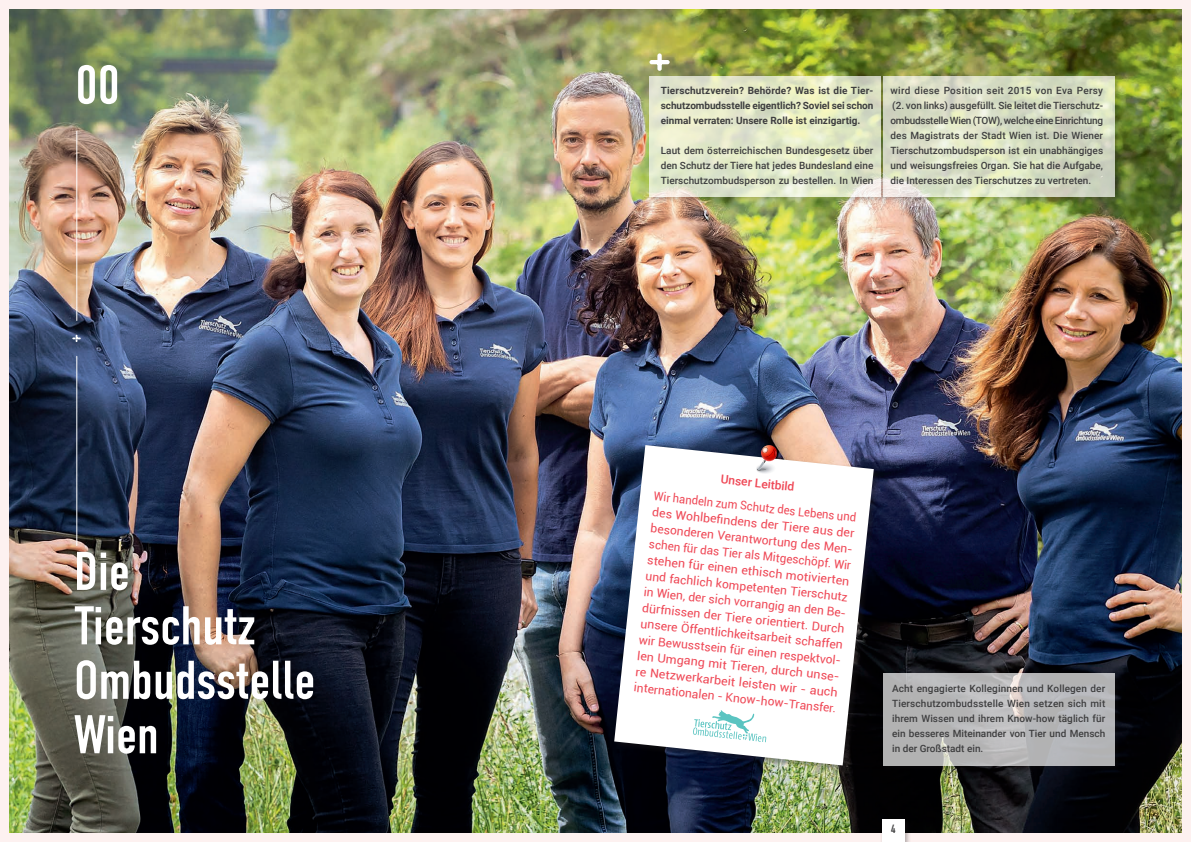
<style>
.page{position:relative;width:1191px;height:842px;background:#fff}
.page>*{position:absolute;margin:0;border:0;box-sizing:border-box;transform-origin:0 0}
.t1{font:54.5px "DIN Condensed";letter-spacing:-.01em;color:#fff}
.Absatzformat_3{font:12px/16px "Roboto";color:#ef4856;text-align:justify;scale:.94 1}
.t2{font:500 12px "Roboto";color:#ef4856}
.t3{font:12px "DIN Condensed";color:#3e3e3f}
.Absatzformat_2{font:500 10px/15px "Roboto";color:#3e3e3f;text-align:justify}
.Absatzformat_2-2{font:700 10px/15px "Roboto";color:#3e3e3f;text-align:justify}
</style>
<div class="page">
<img style="left:10px;top:10px;width:1171px;height:822px">
<hr style="left:76px;top:131px;width:1px;height:190px;background:#fff">
<svg style="left:72px;top:335px;width:9px;height:7px"></svg>
<hr style="left:76px;top:356px;width:1px;height:190px;background:#fff">
<svg style="left:649px;top:53px;width:20px;height:18px"></svg>
<div style="left:613px;top:444px;width:268px;height:329px;background:#231f20;opacity:.35"></div>
<svg style="left:614px;top:445px;width:259px;height:320px"></svg>
<svg style="left:693px;top:710px;width:73px;height:32px"></svg>
<svg style="left:756px;top:445px;width:21px;height:29px"></svg>
<div style="left:879px;top:817px;width:32px;height:25px;background:#231f20;opacity:.35"></div>
<div style="left:882px;top:820px;width:22px;height:22px;background:#fff"></div>
<div style="left:647px;top:74px;width:240px;height:129px;background:#231f20;opacity:.35"></div>
<svg style="left:649px;top:77px;width:231px;height:120px;background:#e3e8ca"></svg>
<div style="left:880px;top:74px;width:241px;height:129px;background:#231f20;opacity:.35"></div>
<svg style="left:883px;top:77px;width:231px;height:120px;background:#d8dec5"></svg>
<div style="left:880px;top:671px;width:241px;height:101px;background:#231f20;opacity:.35"></div>
<svg style="left:883px;top:673px;width:231px;height:92px;background:#b7b7b8"></svg>
<p class="t1" style="left:75px;top:54px;width:46px">00</p>
<p class="t1" style="left:74px;top:541px;width:58px">Die</p>
<p class="t1" style="left:74px;top:595px;width:183px">Tierschutz</p>
<p class="t1" style="left:74px;top:650px;width:243px">Ombudsstelle</p>
<p class="t1" style="left:74px;top:704px;width:87px">Wien</p>
<p class="Absatzformat_2-2" style="left:661px;top:83px;width:214px">Tierschutzverein? Behörde? Was ist die Tier&shy;schutzombudsstelle eigentlich? Soviel sei schon einmal verraten: Unsere Rolle ist einzigartig.</p>
<p class="Absatzformat_2" style="left:661px;top:143px;width:214px">Laut dem österreichischen Bundesgesetz über den Schutz der Tiere hat jedes Bundesland eine Tierschutzombudsperson zu bestellen. In Wien</p>
<p class="Absatzformat_2" style="left:890px;top:83px;width:214px">wird diese Position seit 2015 von Eva Persy (2. von links) ausgefüllt. Sie leitet die Tierschutz&shy;ombudsstelle Wien (TOW), welche eine Einrichtung des Magistrats der Stadt Wien ist. Die Wiener Tierschutzombudsperson ist ein unabhängiges und weisungsfreies Organ. Sie hat die Aufgabe, die Interessen des Tierschutzes zu vertreten.</p>
<p class="t2" style="left:721px;top:471px;width:75px;rotate:6deg">Unser Leitbild</p>
<p class="Absatzformat_3" style="left:655px;top:488px;width:218px;rotate:6deg">Wir handeln zum Schutz des Lebens und des Wohlbefi ndens der Tiere aus der besonderen Verantwortung des Men&shy;schen für das Tier als Mitgeschöpf. Wir stehen für einen ethisch motivierten und fachlich kompetenten Tierschutz in Wien, der sich vorrangig an den Be&shy;dürfnissen der Tiere orientiert. Durch unsere Öffentlichkeitsarbeit schaffen wir Bewusstsein für einen respektvol&shy;len Umgang mit Tieren, durch unse&shy;re Netzwerkarbeit leisten wir - auch internationalen - Know-how-Transfer.</p>
<p class="Absatzformat_2" style="left:892px;top:681px;width:215px">Acht engagierte Kolleginnen und Kollegen der Tierschutzombudsstelle Wien setzen sich mit ihrem Wissen und ihrem Know-how täglich für ein besseres Miteinander von Tier und Mensch in der Großstadt ein.</p>
<p class="t3" style="left:890px;top:822px;width:7px">4</p>
</div>
